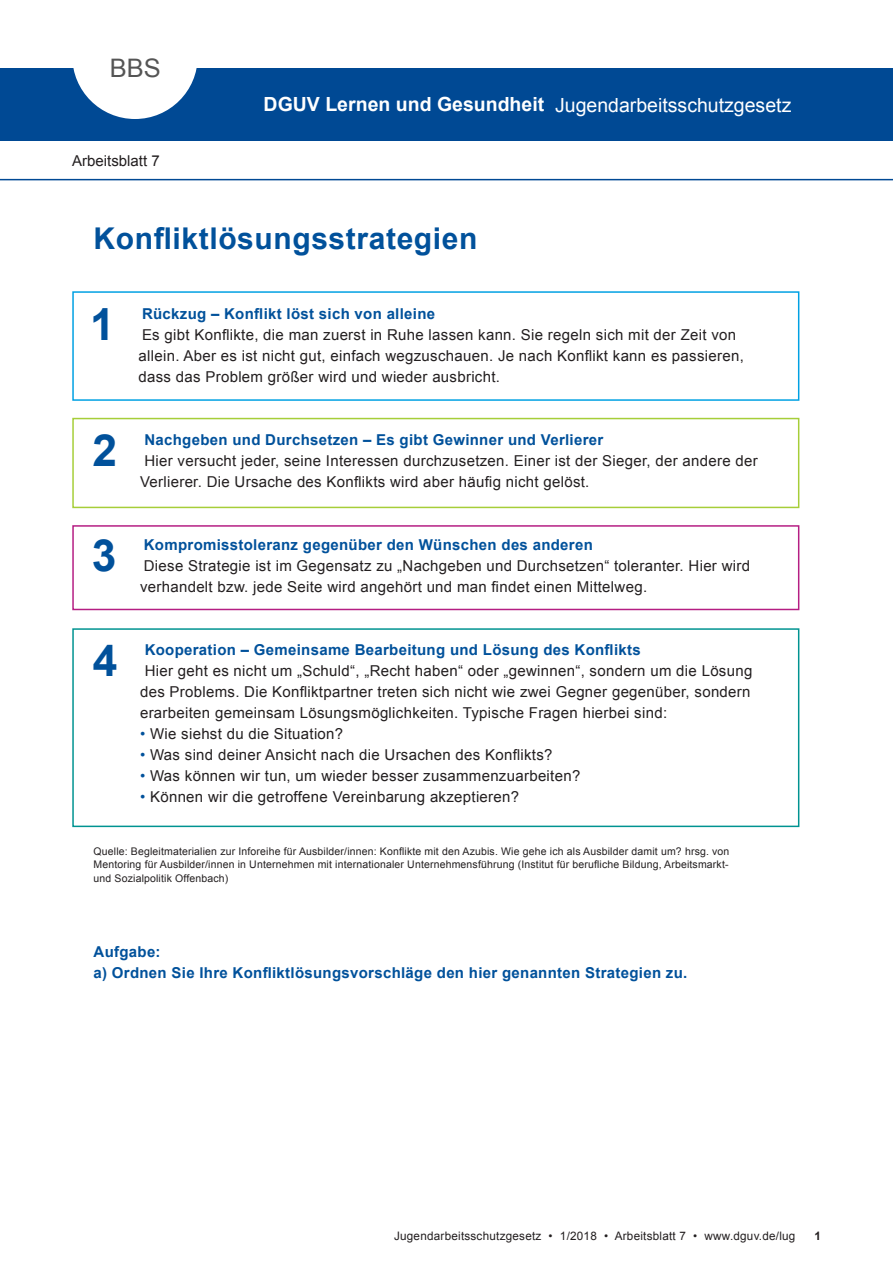
<style>
.page{position:relative;width:893px;height:1263px;background:#fff}
.page>*{position:absolute;margin:0;border:0;box-sizing:border-box;transform-origin:0 0}
.Fliesstext{font:700 44.4px "Arial";color:#01519b}
.Ueberschrift{font:700 30px "Arial";letter-spacing:.02em;color:#01519b}
.head{font:25.5px "Arial";color:#555}
.t1{font:19.5px "Arial";color:#fff}
.Fliesstext-2{font:15px/21px "Arial";letter-spacing:.02em;color:#231f20}
.Fliesstext-3{font:700 15px "Arial";letter-spacing:.02em;color:#01519b}
.Kopfzeile_Art{font:15px "Arial";color:#231f20}
.fusszeile{font:11.7px "Arial";letter-spacing:.02em;color:#231f20}
.paginierung{font:700 11.7px "Arial";color:#231f20}
.Bildnachweis{font:10.5px/13.5px "Arial";letter-spacing:.015em;color:#231f20;text-align:justify}
.s1{font-weight:700}
.s2{color:#01519b}
</style>
<div class="page">
<div style="left:72px;top:628px;width:727px;height:199px;background:#fff;border:2px solid #009391"></div>
<div style="left:72px;top:525px;width:727px;height:85px;background:#fff;border:2px solid #b51e83"></div>
<div style="left:72px;top:418px;width:727px;height:90px;background:#fff;border:2px solid #a6ce39"></div>
<div style="left:72px;top:291px;width:727px;height:110px;background:#fff;border:2px solid #00a1e3"></div>
<div style="left:0;top:68px;width:893px;height:72px;background:#004994"></div>
<svg style="left:73px;top:68px;width:124px;height:51px"></svg>
<hr style="left:0;top:179px;width:893px;height:1px;background:#004994">
<p class="head" style="left:110px;top:51px;width:53px">BBS</p>
<p class="Kopfzeile_Art" style="left:72px;top:151px;width:89px">Arbeitsblatt 7</p>
<p class="t1" style="left:264px;top:92px;width:529px"><span class="s1">DGUV Lernen und Gesundheit</span> Jugendarbeitsschutzgesetz</p>
<p class="Ueberschrift" style="left:94px;top:218px;width:385px">Konfliktlösungsstrategien</p>
<p class="Fliesstext" style="left:90px;top:295px;width:26px">1</p>
<p class="Fliesstext-3" style="left:142px;top:304px;width:295px">Rückzug – Konflikt löst sich von alleine</p>
<p class="Fliesstext-2" style="left:139px;top:325px;width:607px">Es gibt Konflikte, die man zuerst in Ruhe lassen kann. Sie regeln sich mit der Zeit von allein. Aber es ist nicht gut, einfach wegzuschauen. Je nach Konflikt kann es passieren, dass das Problem größer wird und wieder ausbricht.</p>
<p class="Fliesstext" style="left:92px;top:421px;width:26px">2</p>
<p class="Fliesstext-3" style="left:144px;top:430px;width:460px">Nachgeben und Durchsetzen – Es gibt Gewinner und Verlierer</p>
<p class="Fliesstext-2" style="left:140px;top:451px;width:619px">Hier versucht jeder, seine Interessen durchzusetzen. Einer ist der Sieger, der andere der<br>Verlierer. Die Ursache des Konflikts wird aber häufig nicht gelöst.</p>
<p class="Fliesstext" style="left:92px;top:526px;width:26px">3</p>
<p class="Fliesstext-3" style="left:144px;top:535px;width:451px">Kompromisstoleranz gegenüber den Wünschen des anderen</p>
<p class="Fliesstext-2" style="left:140px;top:556px;width:612px">Diese Strategie ist im Gegensatz zu „Nachgeben und Durchsetzen“ toleranter. Hier wird verhandelt bzw. jede Seite wird angehört und man findet einen Mittelweg.</p>
<p class="Fliesstext" style="left:93px;top:631px;width:26px">4</p>
<p class="Fliesstext-3" style="left:145px;top:640px;width:498px">Kooperation – Gemeinsame Bearbeitung und Lösung des Konflikts</p>
<p class="Fliesstext-2" style="left:140px;top:661px;width:614px;text-indent:5px">Hier geht es nicht um „Schuld“, „Recht haben“ oder „gewinnen“, sondern um die Lösung des Problems. Die Konfliktpartner treten sich nicht wie zwei Gegner gegenüber, sondern erarbeiten gemeinsam Lösungsmöglichkeiten. Typische Fragen hierbei sind:</p>
<p class="Fliesstext-2" style="left:140px;top:724px;width:205px"><span class="s2">•</span> Wie siehst du die Situation?</p>
<p class="Fliesstext-2" style="left:140px;top:745px;width:414px"><span class="s2">•</span> Was sind deiner Ansicht nach die Ursachen des Konflikts?</p>
<p class="Fliesstext-2" style="left:140px;top:766px;width:442px"><span class="s2">•</span> Was können wir tun, um wieder besser zusammenzuarbeiten?</p>
<p class="Fliesstext-2" style="left:140px;top:787px;width:381px"><span class="s2">•</span> Können wir die getroffene Vereinbarung akzeptieren?</p>
<p class="Bildnachweis" style="left:94px;top:844px;width:637px">Quelle: Begleitmaterialien zur Inforeihe für Ausbilder/innen: Konflikte mit den Azubis. Wie gehe ich als Ausbilder damit um? hrsg. von Mentoring für Ausbilder/innen in Unternehmen mit internationaler Unternehmensführung (Institut für berufliche Bildung, Arbeitsmarkt&shy;und Sozialpolitik Offenbach)</p>
<p class="Fliesstext-3" style="left:94px;top:941px;width:69px">Aufgabe:</p>
<p class="Fliesstext-3" style="left:94px;top:962px;width:595px">a) Ordnen Sie Ihre Konfliktlösungsvorschläge den hier genannten Strategien zu.</p>
<p class="fusszeile" style="left:394px;top:1228px;width:403px">Jugendarbeitsschutzgesetz • 1/2018 • Arbeitsblatt 7 • www.dguv.de/lug</p>
<p class="paginierung" style="left:815px;top:1228px;width:8px">1</p>
</div>
